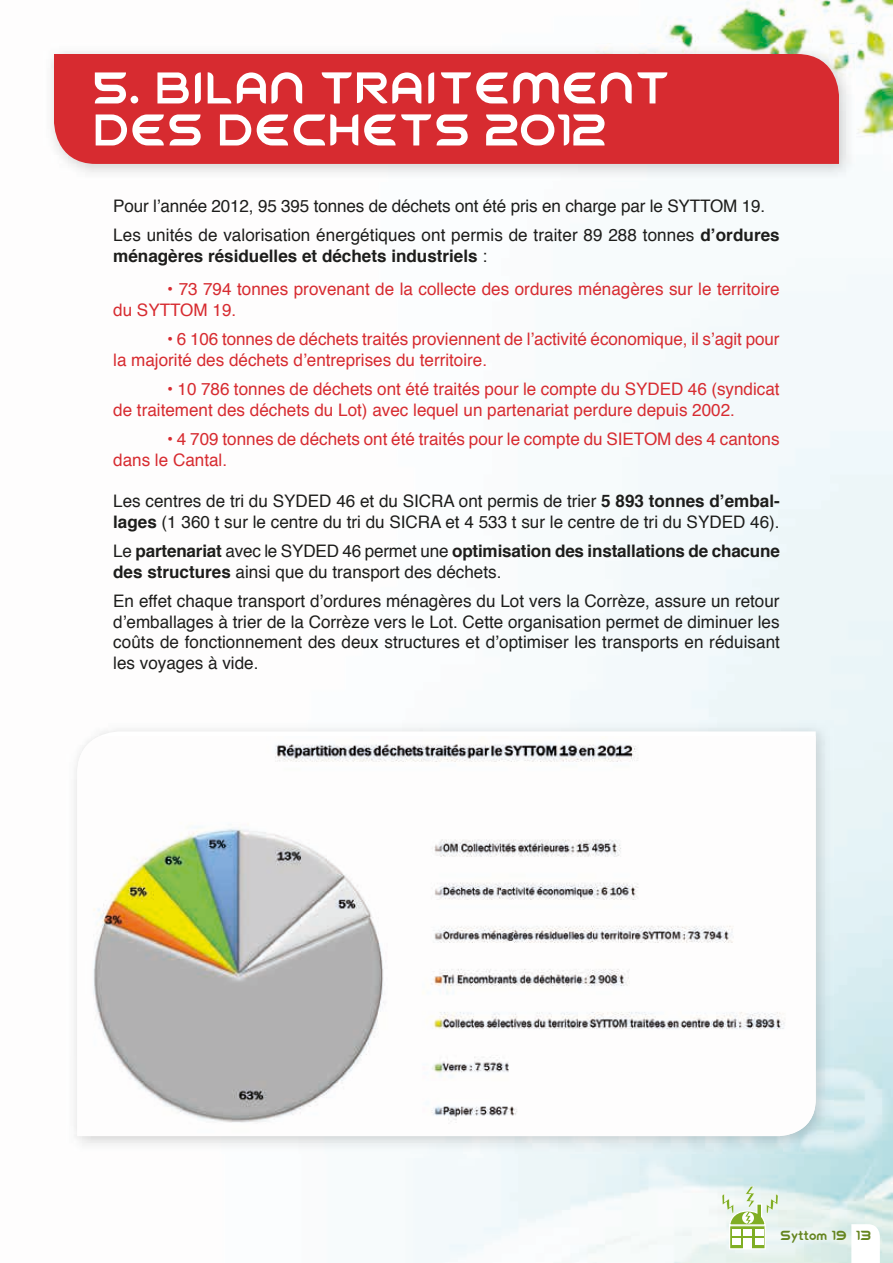
<style>
.page{position:relative;width:893px;height:1263px;background:#fff}
.page>*{position:absolute;margin:0;border:0;box-sizing:border-box;transform-origin:0 0}
.t1{font:55.5px/42px "FIFA Welcome";color:#fff}
.t2{font:17.25px/20.7px "Helvetica";color:#1d1d1b}
.t3{font:17.25px/20.7px "Helvetica";color:#d72b30}
.t4{font:700 17.25px/20.7px "Helvetica";letter-spacing:-.01em;color:#1d1d1b}
.t5{font:16.5px "FIFA Welcome";color:#658520}
.s1{font-weight:700}
.s2{font-weight:400}
</style>
<div class="page">
<img style="left:413px;top:0;width:480px;height:1263px">
<svg style="left:851px;top:1224px;width:29px;height:39px"></svg>
<svg style="left:722px;top:1186px;width:56px;height:63px"></svg>
<img style="left:51px;top:43px;width:805px;height:138px">
<div style="left:54px;top:54px;width:785px;height:110px;background:#d72b30"></div>
<img style="left:74px;top:720px;width:759px;height:433px">
<img style="left:77px;top:736px;width:739px;height:400px">
<h1 class="t1" style="left:93px;top:65px;width:578px">5. BILAN TRAITEMENT<br>DES DECHETS 2012</h1>
<p class="t2" style="left:113px;top:192px;width:668px;line-height:29.2px">Pour l’année 2012, 95 395 tonnes de déchets ont été pris en charge par le SYTTOM 19.<br>Les unités de valorisation énergétiques ont permis de traiter 89 288 tonnes <span class="s1">d’ordures</span></p>
<p class="t4" style="left:113px;top:246px;width:375px">ménagères résiduelles et déchets industriels <span class="s2">:</span></p>
<p class="t3" style="left:113px;top:279px;width:668px;text-indent:54px">• 73 794 tonnes provenant de la collecte des ordures ménagères sur le territoire du SYTTOM 19.</p>
<p class="t3" style="left:113px;top:329px;width:668px;text-indent:54px">• 6 106 tonnes de déchets traités proviennent de l’activité économique, il s’agit pour la majorité des déchets d’entreprises du territoire.</p>
<p class="t3" style="left:113px;top:379px;width:668px;text-indent:54px">• 10 786 tonnes de déchets ont été traités pour le compte du SYDED 46 (syndicat de traitement des déchets du Lot) avec lequel un partenariat perdure depuis 2002.</p>
<p class="t3" style="left:113px;top:429px;width:668px;text-indent:54px">• 4 709 tonnes de déchets ont été traités pour le compte du SIETOM des 4 cantons dans le Cantal.</p>
<p class="t2" style="left:113px;top:491px;width:668px">Les centres de tri du SYDED 46 et du SICRA ont permis de trier <span class="s1">5 893 tonnes d’embal&shy;lages</span> (1 360 t sur le centre du tri du SICRA et 4 533 t sur le centre de tri du SYDED 46).</p>
<p class="t4" style="left:113px;top:541px;width:668px"><span class="s2">Le</span> partenariat <span class="s2">avec le SYDED 46 permet une</span> optimisation des installations de chacune des structures <span class="s2">ainsi que du transport des déchets.</span></p>
<p class="t2" style="left:113px;top:591px;width:668px;text-align:justify">En effet chaque transport d’ordures ménagères du Lot vers la Corrèze, assure un retour d’emballages à trier de la Corrèze vers le Lot. Cette organisation permet de diminuer les coûts de fonctionnement des deux structures et d’optimiser les transports en réduisant les voyages à vide.</p>
<p class="t5" style="left:780px;top:1226px;width:93px">Syttom 19 13</p>
</div>
